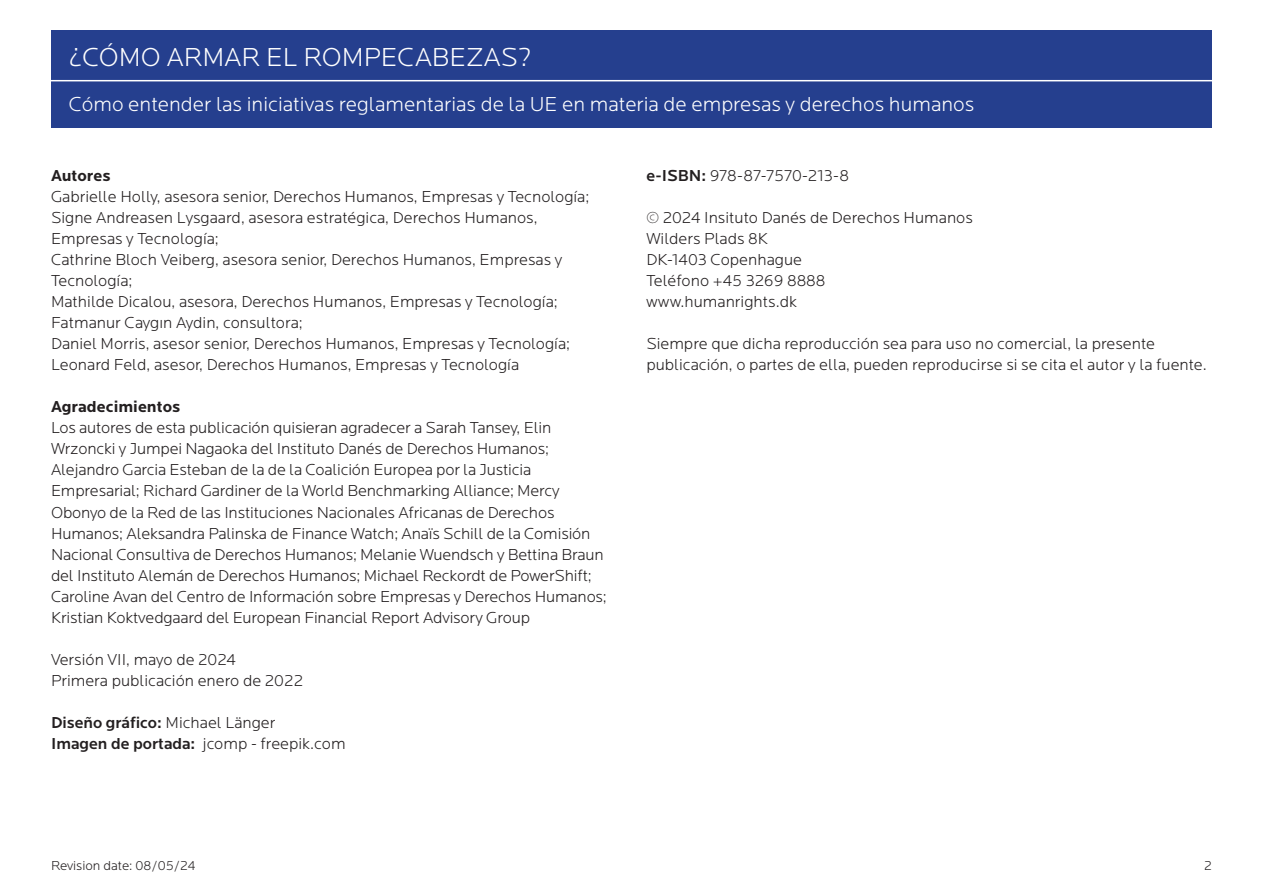
<style>
.page{position:relative;width:1263px;height:893px;background:#fff}
.page>*{position:absolute;margin:0;border:0;box-sizing:border-box;transform-origin:0 0}
.Locator_H1{font:300 27px "Locator";color:#fff}
.Locator_H1-2{font:300 21px "Locator";color:#fff}
.Locator_P{font:300 16.5px/21px "Locator";letter-spacing:-.01em;color:#231f20}
.Locator_P-2{font:500 16.5px "Locator";color:#231f20}
.t1{font:700 16.5px "Locator";color:#231f20}
.t2{font:300 13.5px "Locator";color:#231f20}
.s1{font-weight:300}
.s2{font-weight:500}
</style>
<div class="page">
<div style="left:51px;top:30px;width:1161px;height:98px;background:#253f8e"></div>
<hr style="left:36px;top:80px;width:1184px;height:1px;background:#fff">
<h1 class="Locator_H1" style="left:69px;top:43px;width:464px">¿CÓMO ARMAR EL ROMPECABEZAS?</h1>
<h1 class="Locator_H1-2" style="left:69px;top:93px;width:907px">Cómo entender las iniciativas reglamentarias de la UE en materia de empresas y derechos humanos</h1>
<p class="t1" style="left:51px;top:167px;width:61px">Autores</p>
<p class="Locator_P" style="left:51px;top:187px;width:540px">Gabrielle Holly, asesora senior, Derechos Humanos, Empresas y Tecnología;</p>
<p class="Locator_P" style="left:51px;top:208px;width:488px">Signe Andreasen Lysgaard, asesora estratégica, Derechos Humanos,</p>
<p class="Locator_P" style="left:51px;top:229px;width:169px">Empresas y Tecnología;</p>
<p class="Locator_P" style="left:51px;top:250px;width:513px">Cathrine Bloch Veiberg, asesora senior, Derechos Humanos, Empresas y<br>Tecnología;</p>
<p class="Locator_P" style="left:51px;top:292px;width:508px">Mathilde Dicalou, asesora, Derechos Humanos, Empresas y Tecnología;</p>
<p class="Locator_P" style="left:51px;top:313px;width:253px">Fatmanur Caygın Aydin, consultora;</p>
<p class="Locator_P" style="left:51px;top:334px;width:521px">Daniel Morris, asesor senior, Derechos Humanos, Empresas y Tecnología;</p>
<p class="Locator_P" style="left:51px;top:355px;width:470px">Leonard Feld, asesor, Derechos Humanos, Empresas y Tecnología</p>
<p class="t1" style="left:51px;top:398px;width:131px">Agradecimientos</p>
<p class="Locator_P" style="left:51px;top:418px;width:557px">Los autores de esta publicación quisieran agradecer a Sarah Tansey, Elin Wrzoncki y Jumpei Nagaoka del Instituto Danés de Derechos Humanos; Alejandro Garcia Esteban de la de la Coalición Europea por la Justicia Empresarial; Richard Gardiner de la World Benchmarking Alliance; Mercy Obonyo de la Red de las Instituciones Nacionales Africanas de Derechos Humanos; Aleksandra Palinska de Finance Watch; Anaïs Schill de la Comisión Nacional Consultiva de Derechos Humanos; Melanie Wuendsch y Bettina Braun del Instituto Alemán de Derechos Humanos; Michael Reckordt de PowerShift; Caroline Avan del Centro de Información sobre Empresas y Derechos Humanos; Kristian Koktvedgaard del European Financial Report Advisory Group</p>
<p class="Locator_P" style="left:51px;top:649px;width:187px">Versión VII, mayo de 2024</p>
<p class="Locator_P" style="left:51px;top:670px;width:254px">Primera publicación enero de 2022</p>
<p class="Locator_P-2" style="left:51px;top:713px;width:226px">Diseño gráfico: <span class="s1">Michael Länger</span></p>
<p class="Locator_P" style="left:51px;top:733px;width:296px"><span class="s2">Imagen de portada:</span> jcomp - freepik.com</p>
<p class="Locator_P" style="left:646px;top:166px;width:204px"><span class="s2">e-ISBN:</span> 978-87-7570-213-8</p>
<p class="Locator_P" style="left:646px;top:208px;width:328px">© 2024 Insituto Danés de Derechos Humanos</p>
<p class="Locator_P" style="left:646px;top:229px;width:123px">Wilders Plads 8K</p>
<p class="Locator_P" style="left:646px;top:250px;width:157px">DK-1403 Copenhague</p>
<p class="Locator_P" style="left:646px;top:271px;width:181px">Teléfono +45 3269 8888</p>
<p class="Locator_P" style="left:646px;top:292px;width:152px">www.humanrights.dk</p>
<p class="Locator_P" style="left:646px;top:334px;width:562px">Siempre que dicha reproducción sea para uso no comercial, la presente publicación, o partes de ella, pueden reproducirse si se cita el autor y la fuente.</p>
<p class="t2" style="left:51px;top:858px;width:146px">Revision date: 08/05/24</p>
<p class="t2" style="left:1204px;top:858px;width:9px">2</p>
</div>
